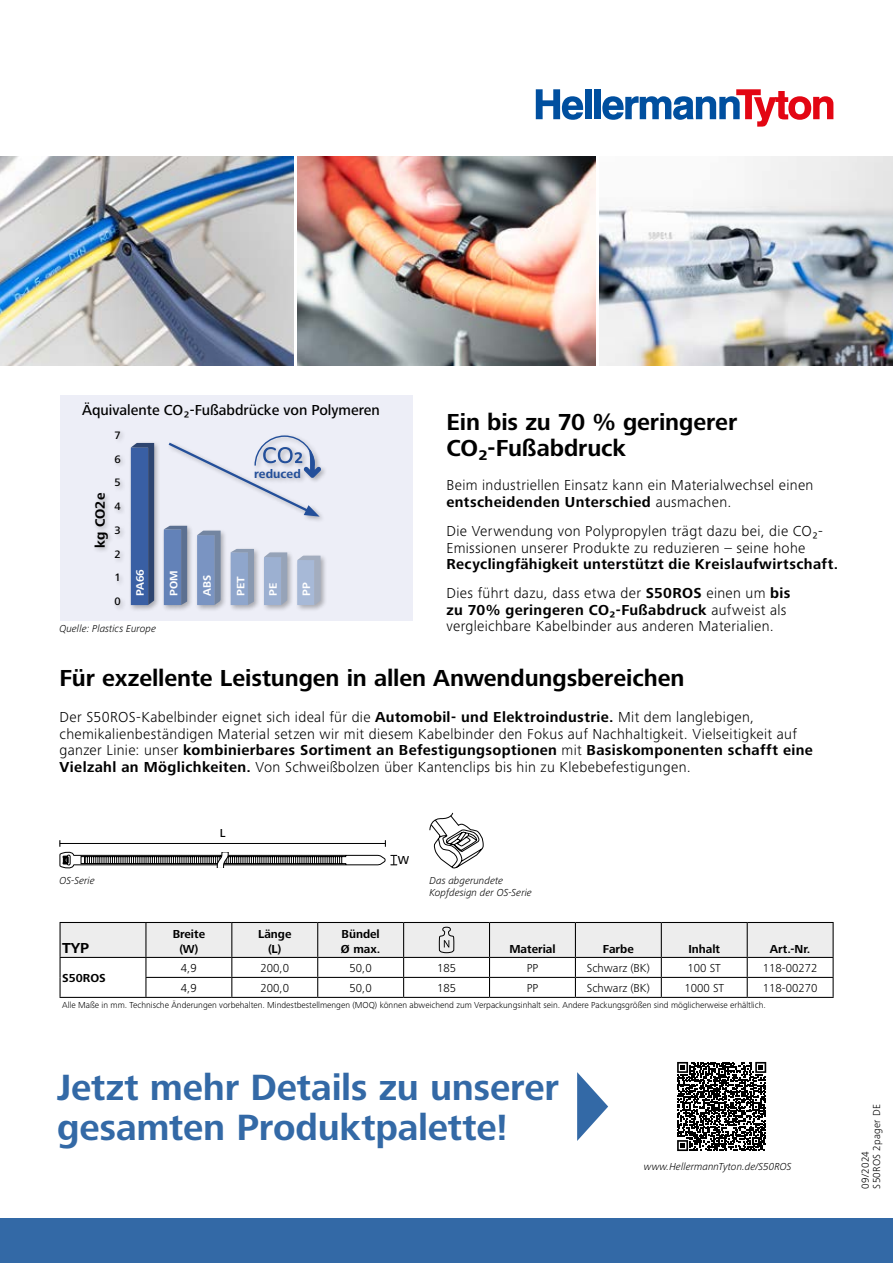
<style>
.page{position:relative;width:893px;height:1263px;background:#fff}
.page>*{position:absolute;margin:0;border:0;box-sizing:border-box;transform-origin:0 0}
.t1{font:700 37.8px/40.2px "Frutiger Next LTW1 G";letter-spacing:-.005em;color:#3369a6}
.t2{font:700 24px/25.5px "Frutiger Next LTW1 G";letter-spacing:-.005em;color:#000}
.t3{font:300 15px/16.5px "Frutiger Next LTW1 G";letter-spacing:.025em;color:#000}
.t4{font:700 15px/29.2px "Frutiger Next LTW1 G";letter-spacing:.025em;color:#000}
.t5{font:500 15px "Frutiger Next LTW1 G";color:#000}
.t6{font:700 13.95px "Frutiger Next LTW1 G";color:#000}
.t7{font:700 12.45px "Frutiger Next LTW1 G";letter-spacing:.005em;color:#234f9a}
.t8{font:300 12px "Frutiger Next LTW1 G";color:#000}
.t9{font:700 12px/15px "Frutiger Next LTW1 G";color:#000;text-align:center}
.t10{font:500 12px "Frutiger Next LTW1 G";color:#000}
.t11{font:700 11.25px "Frutiger Next LTW1 G";color:#fff}
.t12{font:500 11.25px/23.7px "Frutiger Next LTW1 G";color:#000;text-align:justify}
.t13{font:italic 300 10.5px/12px "Frutiger Next LTW1 G";color:#000}
.t14{font:300 10.5px/11.2px "Frutiger Next LTW1 G";letter-spacing:.02em;color:#000}
.t15{font:300 9px "Frutiger Next LTW1 G";color:#000}
.s1{font-weight:700}
.s2{font-weight:300}
</style>
<div class="page">
<img style="left:0;top:156px;width:293px;height:210px">
<img style="left:298px;top:156px;width:297px;height:210px">
<img style="left:600px;top:156px;width:293px;height:210px">
<div style="left:585px;top:89px;width:6px;height:30px;background:#004f9f"></div>
<div style="left:594px;top:89px;width:7px;height:30px;background:#004f9f"></div>
<svg style="left:536px;top:89px;width:47px;height:31px"></svg>
<svg style="left:602px;top:89px;width:231px;height:38px"></svg>
<div style="left:0;top:1218px;width:893px;height:45px;background:#3369a6"></div>
<hr style="left:60px;top:997px;width:86px;height:1px;background:#000">
<hr style="left:146px;top:997px;width:86px;height:1px;background:#000">
<hr style="left:232px;top:997px;width:86px;height:1px;background:#000">
<hr style="left:318px;top:997px;width:86px;height:1px;background:#000">
<hr style="left:404px;top:997px;width:85px;height:1px;background:#000">
<hr style="left:489px;top:997px;width:86px;height:1px;background:#000">
<hr style="left:575px;top:997px;width:86px;height:1px;background:#000">
<hr style="left:661px;top:997px;width:86px;height:1px;background:#000">
<hr style="left:747px;top:997px;width:87px;height:1px;background:#000">
<svg style="left:60px;top:922px;width:774px;height:75px"></svg>
<div style="left:60px;top:396px;width:352px;height:225px;background:#edeef7"></div>
<div style="left:92px;top:429px;width:236px;height:183px;background:#000;opacity:.29"></div>
<svg style="left:131px;top:443px;width:23px;height:162px;background:#375996"></svg>
<svg style="left:164px;top:526px;width:23px;height:79px;background:#627ead"></svg>
<svg style="left:231px;top:549px;width:23px;height:56px"></svg>
<svg style="left:197px;top:531px;width:24px;height:74px;background:#7b91b9"></svg>
<svg style="left:297px;top:556px;width:24px;height:49px"></svg>
<svg style="left:264px;top:552px;width:23px;height:53px"></svg>
<svg style="left:169px;top:435px;width:152px;height:82px"></svg>
<svg style="left:677px;top:1062px;width:89px;height:89px"></svg>
<svg style="left:60px;top:840px;width:337px;height:28px"></svg>
<svg style="left:429px;top:813px;width:55px;height:55px"></svg>
<svg style="left:577px;top:1072px;width:31px;height:69px"></svg>
<p class="t5" style="left:82px;top:401px;width:299px">Äquivalente CO₂-Fußabdrücke von Polymeren</p>
<p class="t12" style="left:115px;top:424px;width:8px">7<br>6<br>5<br>4<br>3<br>2<br>1<br>0</p>
<p class="t6" style="left:92px;top:547px;width:56px;rotate:-90deg">kg CO2e</p>
<p class="t7" style="left:254px;top:466px;width:48px">reduced</p>
<p class="t11" style="left:134px;top:596px;width:28px;rotate:-90deg">PA66</p>
<p class="t11" style="left:167px;top:596px;width:27px;rotate:-90deg">POM</p>
<p class="t11" style="left:201px;top:596px;width:22px;rotate:-90deg">ABS</p>
<p class="t11" style="left:234px;top:596px;width:21px;rotate:-90deg">PET</p>
<p class="t11" style="left:266px;top:596px;width:14px;rotate:-90deg">PE</p>
<p class="t11" style="left:300px;top:596px;width:15px;rotate:-90deg">PP</p>
<p class="t13" style="left:60px;top:622px;width:98px">Quelle: Plastics Europe</p>
<h2 class="t2" style="left:446px;top:410px;width:292px">Ein bis zu 70 % geringerer<br>CO₂-Fußabdruck</h2>
<p class="t3" style="left:446px;top:477px;width:369px">Beim industriellen Einsatz kann ein Materialwechsel einen <span class="s1">entscheidenden Unterschied</span> ausmachen.</p>
<p class="t3" style="left:446px;top:523px;width:378px">Die Verwendung von Polypropylen trägt dazu bei, die CO₂-<br>Emissionen unserer Produkte zu reduzieren – seine hohe</p>
<p class="t4" style="left:446px;top:550px;width:393px">Recyclingfähigkeit unterstützt die Kreislaufwirtschaft.<br><span class="s2">Dies führt dazu, dass etwa der</span> S50ROS <span class="s2">einen um</span> bis</p>
<p class="t3" style="left:446px;top:602px;width:341px"><span class="s1">zu 70% geringeren CO₂-Fußabdruck</span> aufweist als vergleichbare Kabelbinder aus anderen Materialien.</p>
<h2 class="t2" style="left:60px;top:666px;width:626px">Für exzellente Leistungen in allen Anwendungsbereichen</h2>
<p class="t3" style="left:60px;top:709px;width:755px">Der S50ROS-Kabelbinder eignet sich ideal für die <span class="s1">Automobil- und Elektroindustrie.</span> Mit dem langlebigen, chemikalienbeständigen Material setzen wir mit diesem Kabelbinder den Fokus auf Nachhaltigkeit. Vielseitigkeit auf ganzer Linie: unser <span class="s1">kombinierbares Sortiment an Befestigungsoptionen</span> mit <span class="s1">Basiskomponenten schafft eine Vielzahl an Möglichkeiten.</span> Von Schweißbolzen über Kantenclips bis hin zu Klebebefestigungen.</p>
<p class="t10" style="left:220px;top:826px;width:7px">L</p>
<p class="t10" style="left:398px;top:853px;width:13px">W</p>
<p class="t13" style="left:60px;top:875px;width:37px">OS-Serie</p>
<p class="t13" style="left:429px;top:875px;width:104px">Das abgerundete<br>Kopfdesign der OS-Serie</p>
<p class="t4" style="left:62px;top:934px;width:29px">TYP</p>
<p class="t9" style="left:173px;top:927px;width:34px">Breite (W)</p>
<p class="t9" style="left:258px;top:927px;width:35px">Länge (L)</p>
<p class="t9" style="left:341px;top:927px;width:41px;text-align:left">Bündel<br>Ø max.</p>
<p class="t9" style="left:509px;top:942px;width:48px">Material</p>
<p class="t9" style="left:603px;top:942px;width:32px">Farbe</p>
<p class="t9" style="left:688px;top:942px;width:33px">Inhalt</p>
<p class="t9" style="left:770px;top:942px;width:42px">Art.-Nr.</p>
<p class="t8" style="left:181px;top:961px;width:17px">4,9</p>
<p class="t8" style="left:260px;top:961px;width:30px">200,0</p>
<p class="t8" style="left:350px;top:961px;width:24px">50,0</p>
<p class="t8" style="left:437px;top:961px;width:21px">185</p>
<p class="t8" style="left:527px;top:961px;width:13px">PP</p>
<p class="t8" style="left:587px;top:961px;width:65px">Schwarz (BK)</p>
<p class="t8" style="left:688px;top:961px;width:35px">100 ST</p>
<p class="t8" style="left:763px;top:961px;width:56px">118-00272</p>
<p class="t8" style="left:181px;top:981px;width:17px">4,9</p>
<p class="t8" style="left:260px;top:981px;width:30px">200,0</p>
<p class="t8" style="left:350px;top:981px;width:24px">50,0</p>
<p class="t8" style="left:437px;top:981px;width:21px">185</p>
<p class="t8" style="left:527px;top:981px;width:13px">PP</p>
<p class="t8" style="left:587px;top:981px;width:65px">Schwarz (BK)</p>
<p class="t8" style="left:684px;top:981px;width:41px">1000 ST</p>
<p class="t8" style="left:763px;top:981px;width:56px">118-00270</p>
<p class="t15" style="left:62px;top:1000px;width:705px">Alle Maße in mm. Technische Änderungen vorbehalten. Mindestbestellmengen (MOQ) können abweichend zum Verpackungsinhalt sein. Andere Packungsgrößen sind möglicherweise erhältlich.</p>
<p class="t9" style="left:62px;top:970px;width:45px">S50ROS</p>
<h1 class="t1" style="left:57px;top:1068px;width:503px">Jetzt mehr Details zu unserer gesamten Produktpalette!</h1>
<p class="t13" style="left:644px;top:1160px;width:149px">www.HellermannTyton.de/S50ROS</p>
<p class="t14" style="left:860px;top:1188px;width:85px;rotate:-90deg">09/2024<br>S50ROS 2pager DE</p>
</div>
